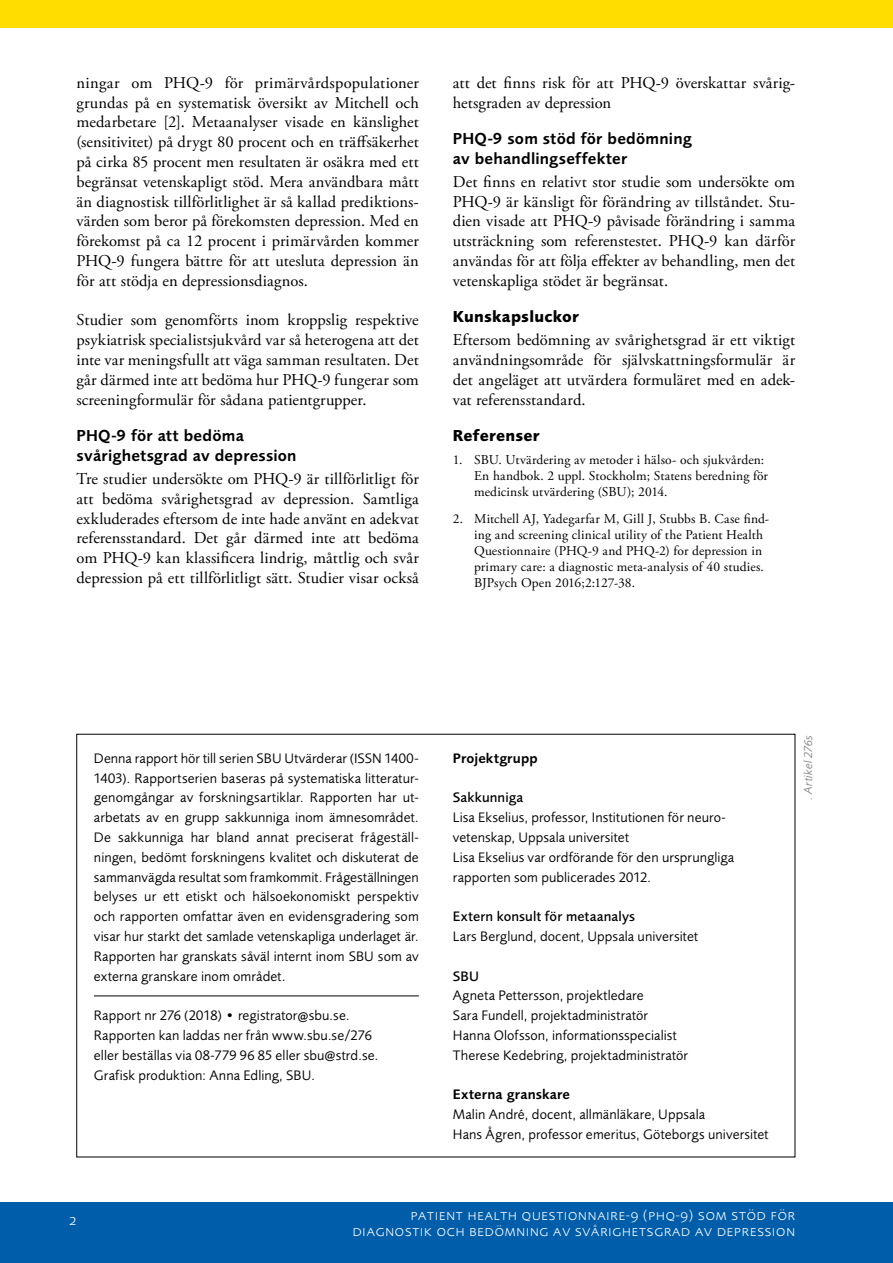
<style>
.page{position:relative;width:893px;height:1263px;background:#fff}
.page>*{position:absolute;margin:0;border:0;box-sizing:border-box;transform-origin:0 0}
.Brödtext{font:16.5px/19.8px "Adobe Garamond Pro";letter-spacing:.005em;color:#000;text-align:justify}
.Rubrik_2_i_brödtext{font:600 16.5px/19.8px "Foundry Sans";letter-spacing:.015em;color:#000}
.Rubrik_1_i_brödtext{font:700 16.5px "Foundry Sans";letter-spacing:.015em;color:#000}
.t1{font:300 15.45px/15.8px "Foundry Sans Expert";letter-spacing:.03em;color:#fff;text-align:right}
.Faktaruta_text{font:14.25px/19.8px "Foundry Sans";letter-spacing:.01em;color:#000}
.Faktaruta_rubrik_2{font:500 14.25px "Foundry Sans";letter-spacing:.01em;color:#000}
.Faktaruta_rubrik_1{font:600 14.25px "Foundry Sans";letter-spacing:.015em;color:#000}
.Faktaruta_text-2{font:600 14.25px "Foundry Sans";letter-spacing:.01em;color:#000}
.t2{font:13.5px/15.9px "Adobe Garamond Pro";letter-spacing:.01em;color:#000}
.Tabellförklaring{font:italic 12px "Foundry Sans";letter-spacing:.005em;color:#878787}
</style>
<div class="page">
<div style="left:0;top:0;width:893px;height:28px;background:#fd0"></div>
<div style="left:0;top:1202px;width:893px;height:61px;background:#005da9"></div>
<hr style="left:94px;top:996px;width:325px;height:1px;background:#000">
<p class="Brödtext" style="left:77px;top:73px;width:344px">ningar om PHQ-9 för primärvårdspopulationer grundas på en systematisk översikt av Mitchell och medarbetare [2]. Metaanalyser visade en känslighet (sensitivitet) på drygt 80 procent och en träffsäkerhet på cirka 85 procent men resultaten är osäkra med ett begränsat vetenskapligt stöd. Mera användbara mått än diagnostisk tillförlitlighet är så kallad prediktions&shy;värden som beror på förekomsten depression. Med en förekomst på ca 12 procent i primärvården kommer PHQ-9 fungera bättre för att utesluta depression än för att stödja en depressionsdiagnos.</p>
<p class="Brödtext" style="left:77px;top:311px;width:344px">Studier som genomförts inom kroppslig respektive psykiatrisk specialistsjukvård var så heterogena att det inte var meningsfullt att väga samman resultaten. Det går därmed inte att bedöma hur PHQ-9 fungerar som screeningformulär för sådana patientgrupper.</p>
<h3 class="Rubrik_2_i_brödtext" style="left:77px;top:426px;width:222px">PHQ-9 för att bedöma svårighetsgrad av depression</h3>
<p class="Brödtext" style="left:77px;top:469px;width:344px">Tre studier undersökte om PHQ-9 är tillförlitligt för att bedöma svårighetsgrad av depression. Samtliga exkluderades eftersom de inte hade använt en adekvat referensstandard. Det går därmed inte att bedöma om PHQ-9 kan klassificera lindrig, måttlig och svår depression på ett tillförlitligt sätt. Studier visar också</p>
<p class="Brödtext" style="left:453px;top:73px;width:344px">att det finns risk för att PHQ-9 överskattar svårig&shy;hetsgraden av depression</p>
<h3 class="Rubrik_2_i_brödtext" style="left:453px;top:129px;width:240px">PHQ-9 som stöd för bedömning av behandlingseffekter</h3>
<p class="Brödtext" style="left:453px;top:172px;width:344px">Det finns en relativt stor studie som undersökte om PHQ-9 är känsligt för förändring av tillståndet. Stu&shy;dien visade att PHQ-9 påvisade förändring i samma utsträckning som referenstestet. PHQ-9 kan därför användas för att följa effekter av behandling, men det vetenskapliga stödet är begränsat.</p>
<h2 class="Rubrik_1_i_brödtext" style="left:453px;top:307px;width:128px">Kunskapsluckor</h2>
<p class="Brödtext" style="left:453px;top:331px;width:344px">Eftersom bedömning av svårighetsgrad är ett viktigt användningsområde för självskattningsformulär är det angeläget att utvärdera formuläret med en adek&shy;vat referensstandard.</p>
<h2 class="Rubrik_1_i_brödtext" style="left:453px;top:426px;width:88px">Referenser</h2>
<p class="t2" style="left:474px;top:452px;width:295px;text-indent:-21px">1. SBU. Utvärdering av metoder i hälso- och sjukvården:<br>En handbok. 2 uppl. Stockholm; Statens beredning för medicinsk utvärdering (SBU); 2014.</p>
<p class="t2" style="left:474px;top:512px;width:296px;text-indent:-21px">2. Mitchell AJ, Yadegarfar M, Gill J, Stubbs B. Case find&shy;ing and screening clinical utility of the Patient Health Questionnaire (PHQ-9 and PHQ-2) for depression in primary care: a diagnostic meta-analysis of 40 studies.<br>BJPsych Open 2016;2:127-38.</p>
<p class="Faktaruta_text" style="left:94px;top:748px;width:326px">Denna rapport hör till serien SBU Utvärderar (ISSN 1400- 1403). Rapportserien baseras på systematiska litteratur&shy;genomgångar av forskningsartiklar. Rapporten har ut-- arbetats av en grupp sakkunniga inom ämnesområdet.<br>De sakkunniga har bland annat preciserat frågeställ&shy;ningen, bedömt forskningens kvalitet och diskuterat de sammanvägda resultat som framkommit. Frågeställningen belyses ur ett etiskt och hälsoekonomiskt perspektiv och rapporten omfattar även en evidensgradering som visar hur starkt det samlade vetenskapliga underlaget är.<br>Rapporten har granskats såväl internt inom SBU som av externa granskare inom området.</p>
<p class="Faktaruta_text" style="left:94px;top:1005px;width:286px">Rapport nr 276 (2018) • registrator@sbu.se.<br>Rapporten kan laddas ner från www.sbu.se/276 eller beställas via 08-779 96 85 eller sbu@strd.se.<br>Grafisk produktion: Anna Edling, SBU.</p>
<p class="Faktaruta_text-2" style="left:453px;top:750px;width:86px">Projektgrupp</p>
<p class="Faktaruta_rubrik_2" style="left:453px;top:789px;width:72px">Sakkunniga</p>
<p class="Faktaruta_text" style="left:453px;top:807px;width:283px">Lisa Ekselius, professor, Institutionen för neuro&shy;vetenskap, Uppsala universitet<br>Lisa Ekselius var ordförande för den ursprungliga rapporten som publicerades 2012.</p>
<p class="Faktaruta_rubrik_2" style="left:453px;top:908px;width:184px">Extern konsult för metaanalys</p>
<p class="Faktaruta_text" style="left:453px;top:926px;width:247px">Lars Berglund, docent, Uppsala universitet</p>
<p class="Faktaruta_rubrik_2" style="left:453px;top:967px;width:28px">SBU</p>
<p class="Faktaruta_text" style="left:453px;top:986px;width:192px">Agneta Pettersson, projektledare</p>
<p class="Faktaruta_text" style="left:453px;top:1005px;width:197px">Sara Fundell, projektadministratör</p>
<p class="Faktaruta_text" style="left:453px;top:1025px;width:225px">Hanna Olofsson, informationsspecialist</p>
<p class="Faktaruta_text" style="left:453px;top:1045px;width:237px">Therese Kedebring, projektadministratör</p>
<p class="Faktaruta_rubrik_1" style="left:453px;top:1086px;width:119px">Externa granskare</p>
<p class="Faktaruta_text" style="left:453px;top:1104px;width:254px">Malin André, docent, allmänläkare, Uppsala</p>
<p class="Faktaruta_text" style="left:453px;top:1124px;width:317px">Hans Ågren, professor emeritus, Göteborgs universitet</p>
<p class="Tabellförklaring" style="left:801px;top:800px;width:66px;rotate:-90deg">. Artikel 276s</p>
<p class="t1" style="left:69px;top:1211px;width:9px">2</p>
<p class="t1" style="left:352px;top:1207px;width:444px">patient health questionnaire-9 (phq-9) som stöd för diagnostik och bedömning av svårighetsgrad av depression</p>
</div>
